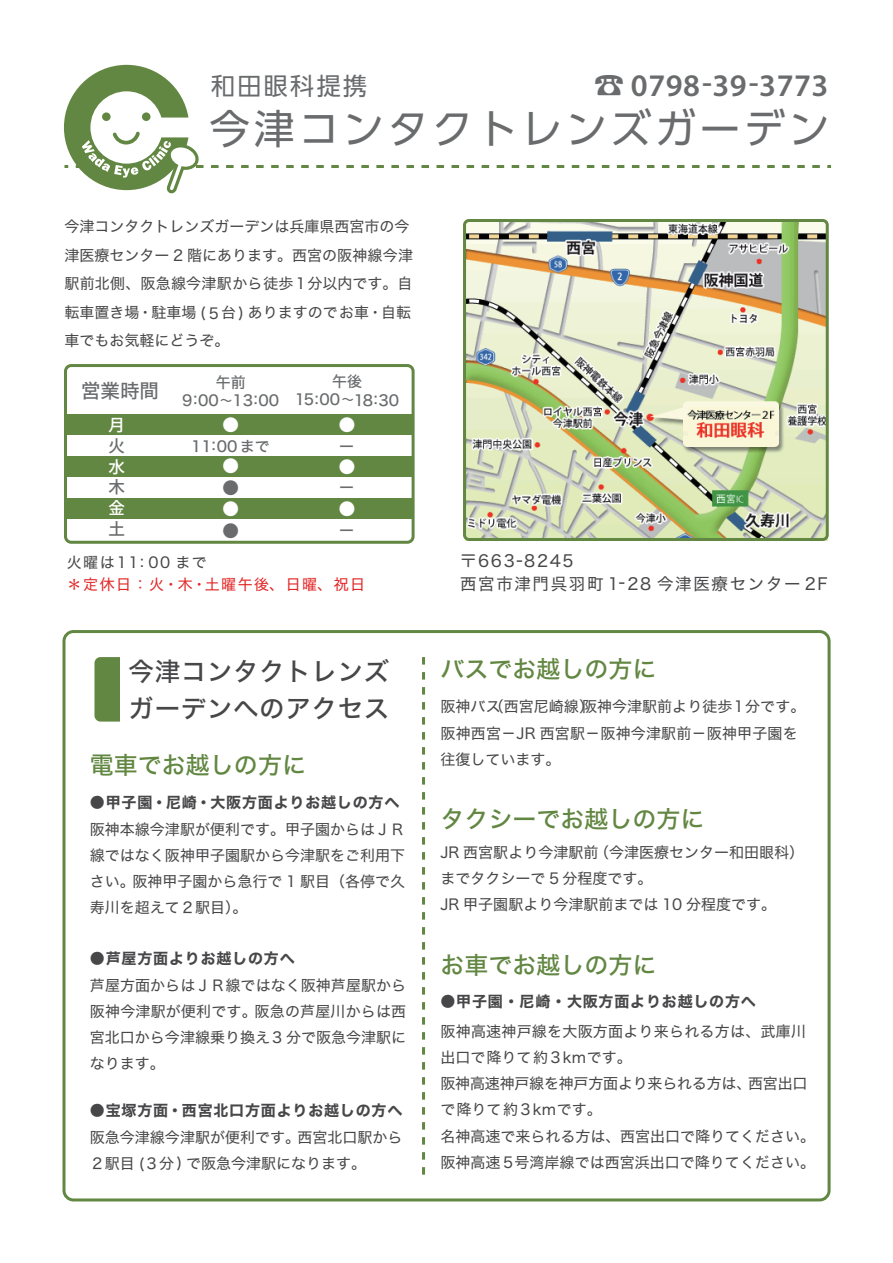
<style>
.page{position:relative;width:893px;height:1263px;background:#fff}
.page>*{position:absolute;margin:0;border:0;box-sizing:border-box;transform-origin:0 0}
.t1{font:40.5px "UD Shin Go Pro";letter-spacing:.1em;color:#696b6d}
.t2{font:600 31.5px "Myriad Pro";letter-spacing:.015em;color:#696b6d}
.t3{font:25.5px/37.5px "Hira Kaku Std N W5";letter-spacing:.025em;color:#474749}
.t4{font:24px "Hira Kaku Std N W5";color:#628742}
.t5{font:24px "UD Shin Go Pro";letter-spacing:.1em;color:#696b6d}
.t6{font:19.5px "Hira Kaku Std N W5";color:#696b6d}
.t7{font:16.5px/22.5px "Hira Kaku Std N W4";letter-spacing:.1em;color:#474749}
.t8{font:16.5px "Koz Go Pro";color:#fff}
.t9{font:500 16.5px "Koz Go Pro";color:#fff}
.t10{font:500 16.5px "Koz Go Pro";color:#696b6d}
.t11{font:16.5px "Koz Go Pro";color:#696b6d}
.t12{font:15px/26.2px "Hira Kaku Std N W4";color:#474749}
.t13{font:15px "Hira Kaku Std N W7";letter-spacing:.055em;color:#474749}
.t14{font:15px/18px "Hira Kaku Std N W5";color:#696b6d;text-align:center}
.t15{font:15px "Hira Kaku Std N W4";letter-spacing:.1em;color:#e22626}
.t16{font:15px "Hira Kaku Std N W4";letter-spacing:.1em;color:#474749}
.s1{font-family:"Koz Go Pro";font-weight:400;font-size:30px}
.s2{font-size:12px}
</style>
<div class="page">
<img style="left:467px;top:223px;width:358px;height:314px">
<div style="left:64px;top:414px;width:349px;height:21px;background:#628742"></div>
<div style="left:65px;top:456px;width:349px;height:21px;background:#628742"></div>
<div style="left:65px;top:498px;width:349px;height:21px;background:#628742"></div>
<div style="left:62px;top:630px;width:769px;height:571px;border:3px solid #628742;border-radius:10px"></div>
<div style="left:64px;top:364px;width:351px;height:180px;border:3px solid #628742;border-radius:6px"></div>
<svg style="left:64px;top:65px;width:767px;height:128px"></svg>
<div style="left:463px;top:219px;width:366px;height:322px;border:3px solid #628742;border-radius:5px"></div>
<svg style="left:422px;top:657px;width:3px;height:518px"></svg>
<svg style="left:94px;top:657px;width:26px;height:65px;background:#678b48"></svg>
<h3 class="t5" style="left:211px;top:66px;width:157px">和田眼科提携</h3>
<h2 class="t2" style="left:594px;top:65px;width:236px"><span class="s1">☎</span> 0798-39-3773</h2>
<h1 class="t1" style="left:210px;top:96px;width:621px">今津コンタクトレンズガーデン</h1>
<p class="t12" style="left:64px;top:212px;width:350px;line-height:28.5px">今津コンタクトレンズガーデンは兵庫県西宮市の今津医療センター 2 階にあります。西宮の阪神線今津駅前北側、阪急線今津駅から徒歩1分以内です。自転車置き場・駐車場 ( 5台) ありますのでお車・自転車でもお気軽にどうぞ。</p>
<h3 class="t6" style="left:81px;top:376px;width:79px">営業時間</h3>
<p class="t14" style="left:182px;top:373px;width:98px">午前<br>9:00<span class="s2">～</span>13:00</p>
<p class="t14" style="left:295px;top:373px;width:106px">午後<br>15:00<span class="s2">～</span>18:30</p>
<p class="t9" style="left:109px;top:415px;width:15px">月</p>
<p class="t10" style="left:109px;top:435px;width:17px">火</p>
<p class="t9" style="left:109px;top:456px;width:18px">水</p>
<p class="t10" style="left:109px;top:477px;width:18px">木</p>
<p class="t9" style="left:109px;top:497px;width:18px">金</p>
<p class="t10" style="left:109px;top:518px;width:17px">土</p>
<p class="t8" style="left:222px;top:414px;width:17px">●</p>
<p class="t8" style="left:222px;top:456px;width:17px">●</p>
<p class="t11" style="left:222px;top:477px;width:17px">●</p>
<p class="t8" style="left:222px;top:499px;width:17px">●</p>
<p class="t11" style="left:222px;top:520px;width:17px">●</p>
<p class="t8" style="left:339px;top:414px;width:17px">●</p>
<p class="t8" style="left:339px;top:456px;width:17px">●</p>
<p class="t8" style="left:339px;top:498px;width:17px">●</p>
<p class="t14" style="left:191px;top:437px;width:80px">11:00まで</p>
<p class="t14" style="left:339px;top:437px;width:16px">ー</p>
<p class="t14" style="left:339px;top:478px;width:16px">ー</p>
<p class="t14" style="left:339px;top:521px;width:16px">ー</p>
<p class="t16" style="left:67px;top:551px;width:142px">火曜は11: 00 まで</p>
<p class="t15" style="left:67px;top:573px;width:300px">＊定休日：火・木・土曜午後、日曜、祝日</p>
<h3 class="t3" style="left:129px;top:653px;width:262px">今津コンタクトレンズガーデンへのアクセス</h3>
<h3 class="t4" style="left:90px;top:747px;width:217px">電車でお越しの方に</h3>
<p class="t13" style="left:90px;top:791px;width:311px">●甲子園・尼崎・大阪方面よりお越しの方へ</p>
<p class="t12" style="left:90px;top:816px;width:317px;text-align:justify">阪神本線今津駅が便利です。甲子園からはＪＲ線ではなく阪神甲子園駅から今津駅をご利用下さい。阪神甲子園から急行で 1 駅目（各停で久寿川を超えて２駅目）。</p>
<p class="t13" style="left:90px;top:947px;width:206px">●芦屋方面よりお越しの方へ</p>
<p class="t12" style="left:90px;top:972px;width:318px;text-align:justify">芦屋方面からはＪＲ線ではなく阪神芦屋駅から阪神今津駅が便利です。阪急の芦屋川からは西宮北口から今津線乗り換え3 分で阪急今津駅になります。</p>
<p class="t13" style="left:90px;top:1099px;width:314px">●宝塚方面・西宮北口方面よりお越しの方へ</p>
<p class="t12" style="left:90px;top:1124px;width:314px">阪急今津線今津駅が便利です。西宮北口駅から<br>２駅目 (３分 ) で阪急今津駅になります。</p>
<p class="t7" style="left:460px;top:550px;width:369px">〒663-8245<br>西宮市津門呉羽町 1-28 今津医療センター 2F</p>
<h3 class="t4" style="left:440px;top:651px;width:217px">バスでお越しの方に</h3>
<p class="t12" style="left:440px;top:693px;width:366px">阪神バス（西宮尼崎線）阪神今津駅前より徒歩1分です。阪神西宮－JR 西宮駅－阪神今津駅前－阪神甲子園を往復しています。</p>
<h3 class="t4" style="left:440px;top:801px;width:265px">タクシーでお越しの方に</h3>
<p class="t12" style="left:440px;top:839px;width:365px">JR 西宮駅より今津駅前（今津医療センター和田眼科）までタクシーで 5 分程度です。<br>JR 甲子園駅より今津駅前までは 10 分程度です。</p>
<h3 class="t4" style="left:440px;top:946px;width:217px">お車でお越しの方に</h3>
<p class="t13" style="left:440px;top:989px;width:317px">●甲子園・尼崎・大阪方面よりお越しの方へ</p>
<p class="t12" style="left:440px;top:1018px;width:376px">阪神高速神戸線を大阪方面より来られる方は、武庫川出口で降りて約3kmです。<br>阪神高速神戸線を神戸方面より来られる方は、西宮出口で降りて約3kmです。<br>名神高速で来られる方は、西宮出口で降りてください。阪神高速 5号湾岸線では西宮浜出口で降りてください。</p>
</div>
